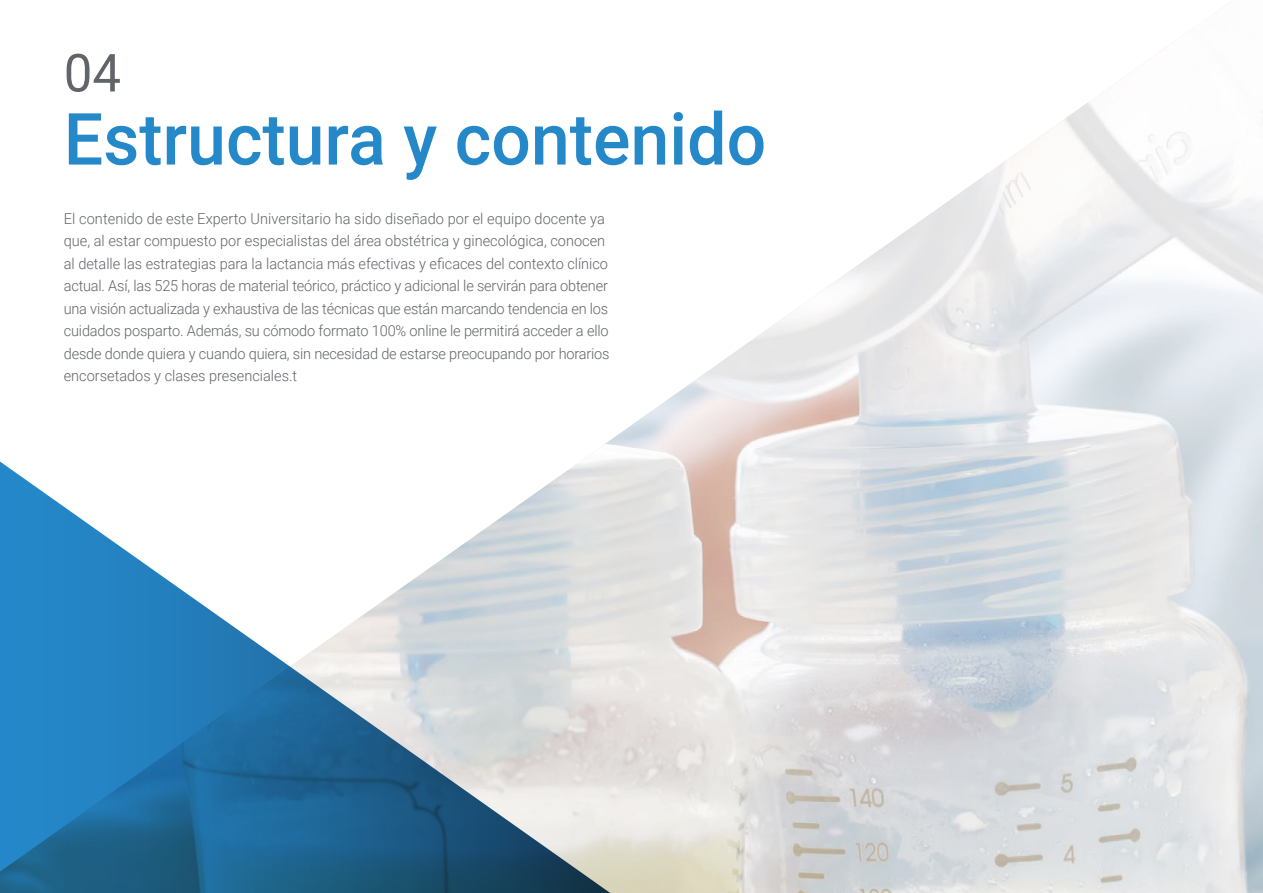
<style>
.page{position:relative;width:1263px;height:893px;background:#fff}
.page>*{position:absolute;margin:0;border:0;box-sizing:border-box;transform-origin:0 0}
.t1{font:500 72px "Roboto";color:#2488c9}
.t2{font:52.5px "Roboto";color:#61646a}
.t3{font:300 15px/22.5px "Roboto";letter-spacing:-.01em;color:#61646a}
</style>
<div class="page">
<img style="left:604px;top:101px;width:659px;height:792px">
<svg style="left:0;top:446px;width:640px;height:447px"></svg>
<h2 class="t2" style="left:64px;top:36px;width:59px">04</h2>
<h1 class="t1" style="left:64px;top:89px;width:704px">Estructura y contenido</h1>
<p class="t3" style="left:64px;top:207px;width:547px">El contenido de este Experto Universitario ha sido diseñado por el equipo docente ya que, al estar compuesto por especialistas del área obstétrica y ginecológica, conocen al detalle las estrategias para la lactancia más efectivas y eficaces del contexto clínico actual. Así, las 525 horas de material teórico, práctico y adicional le servirán para obtener una visión actualizada y exhaustiva de las técnicas que están marcando tendencia en los cuidados posparto. Además, su cómodo formato 100% online le permitirá acceder a ello desde donde quiera y cuando quiera, sin necesidad de estarse preocupando por horarios encorsetados y clases presenciales.t</p>
</div>
